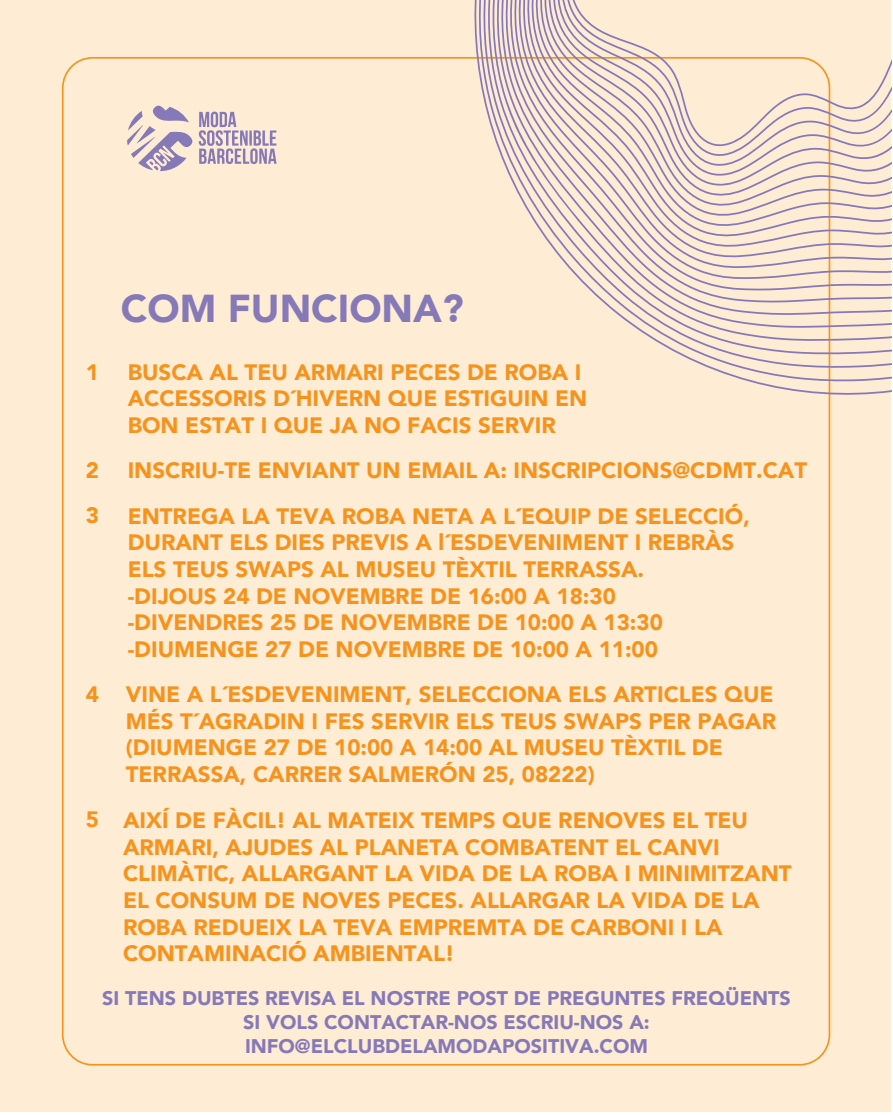
<style>
.page{position:relative;width:893px;height:1115px;background:#fff}
.page>*{position:absolute;margin:0;border:0;box-sizing:border-box;transform-origin:0 0}
.t1{font:900 38.85px "Avenir";color:#8679b8}
.t2{font:900 22.2px/26.7px "Avenir";color:#f7931d}
.t3{font:900 19.65px/23.7px "Avenir";color:#8679b8;text-align:center}
</style>
<div class="page">
<div style="left:2px;top:0;width:889px;height:1112px;background:#feecd4"></div>
<div style="left:62px;top:57px;width:768px;height:1008px;background:#feecd4"></div>
<div style="left:427px;top:0;width:465px;height:443px;background:#feecd4"></div>
<svg style="left:477px;top:0;width:415px;height:382px;fill:#feecd4"></svg>
<svg style="left:482px;top:0;width:410px;height:368px;fill:#feecd4"></svg>
<svg style="left:486px;top:0;width:406px;height:354px;fill:#feecd4"></svg>
<svg style="left:490px;top:0;width:402px;height:341px;fill:#feecd4"></svg>
<svg style="left:494px;top:0;width:398px;height:328px;fill:#feecd4"></svg>
<svg style="left:499px;top:0;width:393px;height:315px;fill:#feecd4"></svg>
<svg style="left:503px;top:0;width:389px;height:303px;fill:#feecd4"></svg>
<svg style="left:507px;top:0;width:385px;height:291px;fill:#feecd4"></svg>
<svg style="left:511px;top:0;width:381px;height:279px;fill:#feecd4"></svg>
<svg style="left:515px;top:0;width:377px;height:268px;fill:#feecd4"></svg>
<svg style="left:520px;top:0;width:372px;height:258px;fill:#feecd4"></svg>
<svg style="left:524px;top:0;width:368px;height:248px;fill:#feecd4"></svg>
<svg style="left:528px;top:0;width:364px;height:237px;fill:#feecd4"></svg>
<svg style="left:530px;top:0;width:362px;height:227px;fill:#feecd4"></svg>
<svg style="left:537px;top:0;width:355px;height:217px;fill:#feecd4"></svg>
<svg style="left:541px;top:0;width:351px;height:207px;fill:#feecd4"></svg>
<svg style="left:545px;top:0;width:347px;height:197px;fill:#feecd4"></svg>
<svg style="left:550px;top:0;width:342px;height:187px;fill:#feecd4"></svg>
<svg style="left:554px;top:0;width:338px;height:177px;fill:#feecd4"></svg>
<svg style="left:558px;top:0;width:334px;height:167px;fill:#feecd4"></svg>
<svg style="left:560px;top:0;width:332px;height:157px;fill:#feecd4"></svg>
<svg style="left:563px;top:0;width:329px;height:147px;fill:#feecd4"></svg>
<svg style="left:199px;top:111px;width:78px;height:54px"></svg>
<svg style="left:127px;top:105px;width:66px;height:66px"></svg>
<h1 class="t1" style="left:121px;top:275px;width:344px">COM FUNCIONA?</h1>
<p class="t2" style="left:86px;top:358px;width:15px">1</p>
<p class="t2" style="left:128px;top:358px;width:461px">BUSCA AL TEU ARMARI PECES DE ROBA I<br>ACCESSORIS D´HIVERN QUE ESTIGUIN EN<br>BON ESTAT I QUE JA NO FACIS SERVIR</p>
<p class="t2" style="left:86px;top:456px;width:15px">2</p>
<p class="t2" style="left:128px;top:456px;width:681px">INSCRIU-TE ENVIANT UN EMAIL A: INSCRIPCIONS@CDMT.CAT</p>
<p class="t2" style="left:86px;top:501px;width:15px">3</p>
<p class="t2" style="left:128px;top:502px;width:624px">ENTREGA LA TEVA ROBA NETA A L´EQUIP DE SELECCIÓ, DURANT ELS DIES PREVIS A l´ESDEVENIMENT I REBRÀS ELS TEUS SWAPS AL MUSEU TÈXTIL TERRASSA.<br>-DIJOUS 24 DE NOVEMBRE DE 16:00 A 18:30 -DIVENDRES 25 DE NOVEMBRE DE 10:00 A 13:30 -DIUMENGE 27 DE NOVEMBRE DE 10:00 A 11:00</p>
<p class="t2" style="left:126px;top:680px;width:652px;text-indent:-40px">4 VINE A L´ESDEVENIMENT, SELECCIONA ELS ARTICLES QUE MÉS T´AGRADIN I FES SERVIR ELS TEUS SWAPS PER PAGAR (DIUMENGE 27 DE 10:00 A 14:00 AL MUSEU TÈXTIL DE TERRASSA, CARRER SALMERÓN 25, 08222)</p>
<p class="t2" style="left:123px;top:806px;width:670px;text-indent:-37px">5 AIXÍ DE FÀCIL! AL MATEIX TEMPS QUE RENOVES EL TEU ARMARI, AJUDES AL PLANETA COMBATENT EL CANVI CLIMÀTIC, ALLARGANT LA VIDA DE LA ROBA I MINIMITZANT EL CONSUM DE NOVES PECES. ALLARGAR LA VIDA DE LA ROBA REDUEIX LA TEVA EMPREMTA DE CARBONI I LA CONTAMINACIÓ AMBIENTAL!</p>
<p class="t3" style="left:102px;top:986px;width:690px">SI TENS DUBTES REVISA EL NOSTRE POST DE PREGUNTES FREQÜENTS<br>SI VOLS CONTACTAR-NOS ESCRIU-NOS A:<br>INFO@ELCLUBDELAMODAPOSITIVA.COM</p>
</div>
